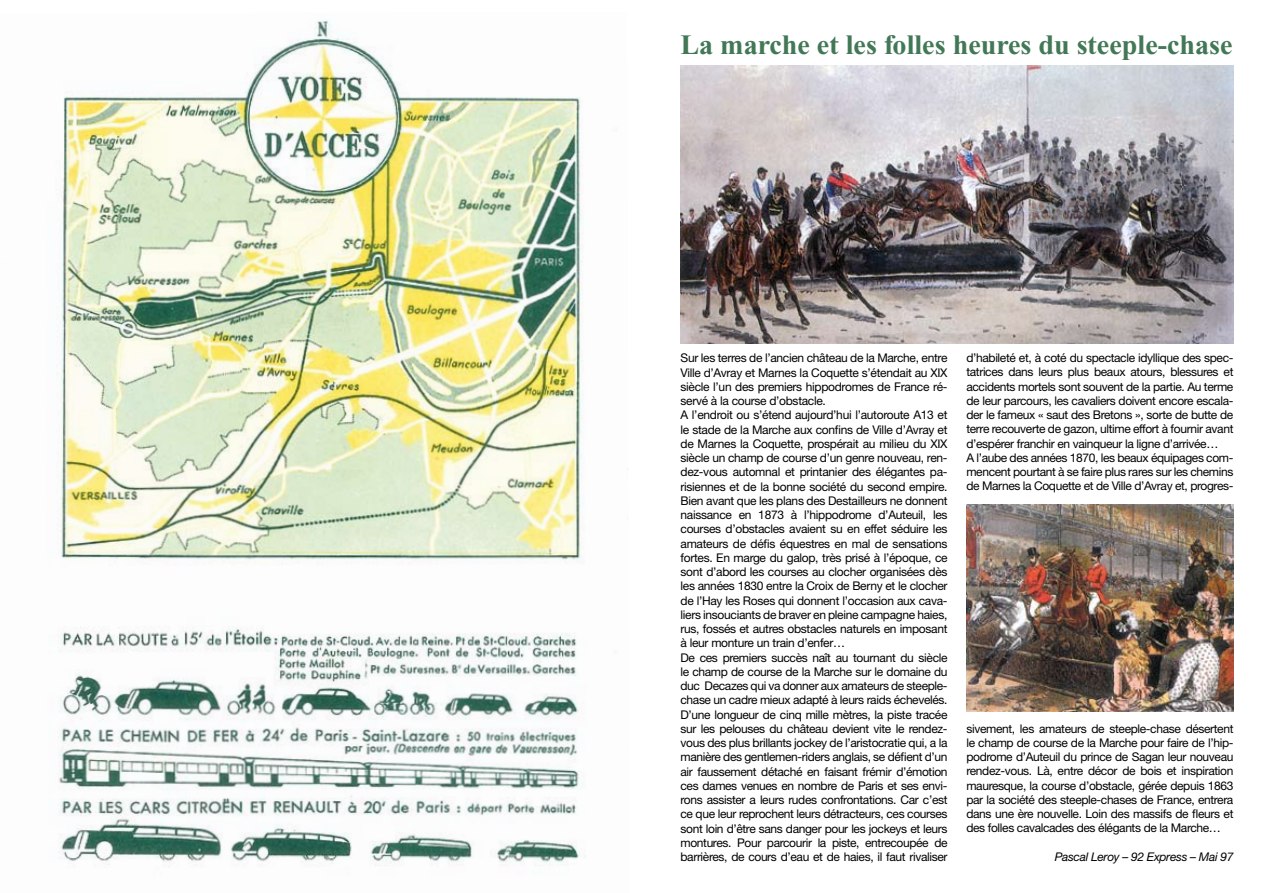
<style>
.page{position:relative;width:1276px;height:893px;background:#fff}
.page>*{position:absolute;margin:0;border:0;box-sizing:border-box;transform-origin:0 0}
.t1{font:700 28.05px "Times New Roman";color:#437857}
.t2{font:12px/14.2px "Helvetica Neue";letter-spacing:-.03em;color:#000}
.t3{font:italic 12px "Helvetica Neue";letter-spacing:-.025em;color:#000}
</style>
<div class="page">
<img style="left:59px;top:20px;width:527px;height:848px">
<img style="left:680px;top:66px;width:553px;height:277px">
<img style="left:966px;top:504px;width:267px;height:207px">
<h1 class="t1" style="left:680px;top:29px;width:553px">La marche et les folles heures du steeple-chase</h1>
<p class="t2" style="left:680px;top:351px;width:268px">Sur les terres de l’ancien château de la Marche, entre Ville d’Avray et Marnes la Coquette s’étendait au XIX siècle l’un des premiers hippodromes de France ré&shy;servé à la course d’obstacle.<br>A l’endroit ou s’étend aujourd’hui l’autoroute A13 et le stade de la Marche aux confins de Ville d’Avray et de Marnes la Coquette, prospérait au milieu du XIX siècle un champ de course d’un genre nouveau, ren&shy;dez-vous automnal et printanier des élégantes pa&shy;risiennes et de la bonne société du second empire.<br>Bien avant que les plans des Destailleurs ne donnent naissance en 1873 à l’hippodrome d’Auteuil, les courses d’obstacles avaient su en effet séduire les amateurs de défis équestres en mal de sensations fortes. En marge du galop, très prisé à l’époque, ce sont d’abord les courses au clocher organisées dès les années 1830 entre la Croix de Berny et le clocher de l’Hay les Roses qui donnent l’occasion aux cava&shy;liers insouciants de braver en pleine campagne haies, rus, fossés et autres obstacles naturels en imposant à leur monture un train d’enfer…<br>De ces premiers succès naît au tournant du siècle le champ de course de la Marche sur le domaine du duc Decazes qui va donner aux amateurs de steeple&shy;chase un cadre mieux adapté à leurs raids échevelés.<br>D’une longueur de cinq mille mètres, la piste tracée sur les pelouses du château devient vite le rendez&shy;vous des plus brillants jockey de l’aristocratie qui, a la manière des gentlemen-riders anglais, se défient d’un air faussement détaché en faisant frémir d’émotion ces dames venues en nombre de Paris et ses envi&shy;rons assister a leurs rudes confrontations. Car c’est ce que leur reprochent leurs détracteurs, ces courses sont loin d’être sans danger pour les jockeys et leurs montures. Pour parcourir la piste, entrecoupée de barrières, de cours d’eau et de haies, il faut rivaliser</p>
<p class="t2" style="left:966px;top:351px;width:268px">d’habileté et, à coté du spectacle idyllique des spec&shy;tatrices dans leurs plus beaux atours, blessures et accidents mortels sont souvent de la partie. Au terme de leur parcours, les cavaliers doivent encore escala&shy;der le fameux « saut des Bretons », sorte de butte de terre recouverte de gazon, ultime effort à fournir avant d’espérer franchir en vainqueur la ligne d’arrivée…<br>A l’aube des années 1870, les beaux équipages com&shy;mencent pourtant à se faire plus rares sur les chemins de Marnes la Coquette et de Ville d’Avray et, progres-</p>
<p class="t2" style="left:966px;top:721px;width:268px;text-align:justify">sivement, les amateurs de steeple-chase désertent le champ de course de la Marche pour faire de l’hip&shy;podrome d’Auteuil du prince de Sagan leur nouveau rendez-vous. Là, entre décor de bois et inspiration mauresque, la course d’obstacle, gérée depuis 1863 par la société des steeple-chases de France, entrera dans une ère nouvelle. Loin des massifs de fleurs et des folles cavalcades des élégants de la Marche…</p>
<p class="t3" style="left:1054px;top:849px;width:180px">Pascal Leroy – 92 Express – Mai 97</p>
</div>
